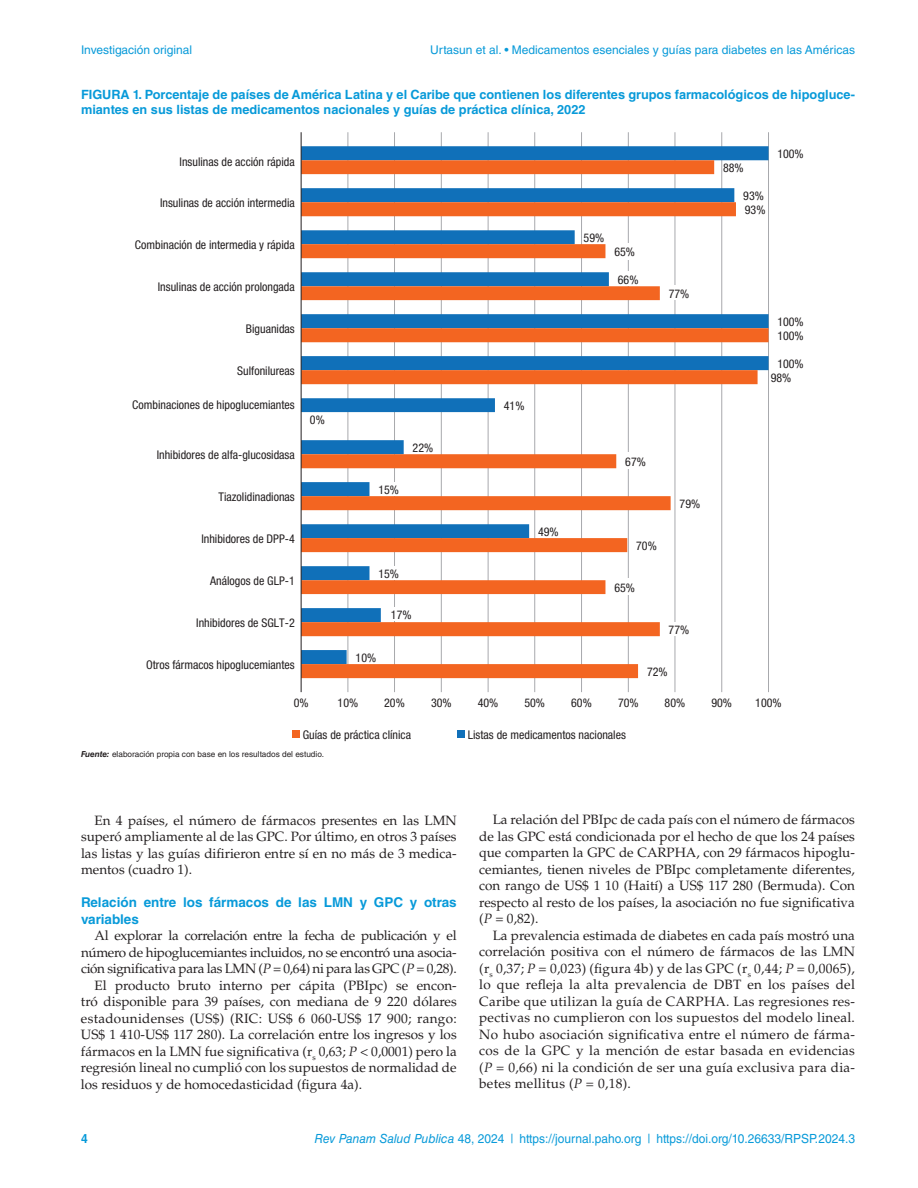
<style>
.page{position:relative;width:918px;height:1188px;background:#fff}
.page>*{position:absolute;margin:0;border:0;box-sizing:border-box;transform-origin:0 0}
.t1{font:13.5px/16.5px "Palatino LT Std";color:#231f20;text-align:justify}
.t2{font:13.5px "Palatino LT Std";letter-spacing:-.025em;color:#231f20}
.t3{font:700 13.5px/16.5px "Helvetica LT Std";color:#089ad9}
.t4{font:13.5px "Palatino LT Std";letter-spacing:.02em;color:#231f20}
.t5{font:700 12.75px/15px "Helvetica LT Std";color:#089ad9}
.t6{font:12.6px "Helvetica LT Std";color:#089ad9;scale:.95 1}
.t7{font:700 12.6px "Helvetica LT Std";color:#089ad9;scale:.95 1}
.t8{font:condensed 12px "Helvetica Neue LT Std";color:#231f20}
.t9{font:12px "Helvetica LT Std";color:#089ad9}
.t10{font:8.25px "Helvetica LT Std";color:#231f20}
.s1{font-weight:700;font-style:italic}
.s2{font-style:italic}
</style>
<div class="page">
<hr style="left:768px;top:132px;width:1px;height:560px;background:#a8a9ad">
<hr style="left:721px;top:132px;width:1px;height:560px;background:#a8a9ad">
<hr style="left:675px;top:132px;width:1px;height:560px;background:#a8a9ad">
<hr style="left:628px;top:132px;width:1px;height:560px;background:#a8a9ad">
<hr style="left:581px;top:132px;width:1px;height:560px;background:#a8a9ad">
<hr style="left:534px;top:132px;width:1px;height:560px;background:#a8a9ad">
<hr style="left:488px;top:132px;width:1px;height:560px;background:#a8a9ad">
<hr style="left:441px;top:132px;width:1px;height:560px;background:#a8a9ad">
<hr style="left:394px;top:132px;width:1px;height:560px;background:#a8a9ad">
<hr style="left:348px;top:132px;width:1px;height:560px;background:#a8a9ad">
<svg style="left:302px;top:146px;width:467px;height:14px;background:#1472ba"></svg>
<svg style="left:302px;top:160px;width:467px;height:518px"></svg>
<hr style="left:301px;top:132px;width:1px;height:560px;background:#231f20">
<div style="left:377px;top:482px;width:27px;height:14px;background:#fff"></div>
<div style="left:377px;top:566px;width:27px;height:14px;background:#fff"></div>
<div style="left:389px;top:607px;width:27px;height:14px;background:#fff"></div>
<div style="left:667px;top:622px;width:27px;height:14px;background:#fff"></div>
<div style="left:615px;top:271px;width:27px;height:15px;background:#fff"></div>
<div style="left:612px;top:579px;width:25px;height:16px;background:#fff"></div>
<div style="left:621px;top:452px;width:29px;height:16px;background:#fff"></div>
<div style="left:665px;top:286px;width:26px;height:14px;background:#fff"></div>
<div style="left:612px;top:243px;width:27px;height:16px;background:#fff"></div>
<div style="left:292px;top:730px;width:8px;height:8px;background:#f36521"></div>
<div style="left:457px;top:731px;width:8px;height:7px;background:#1070b9"></div>
<p class="t9" style="left:81px;top:43px;width:113px">Investigación original</p>
<p class="t9" style="left:430px;top:43px;width:426px">Urtasun et al. • Medicamentos esenciales y guías para diabetes en las Américas</p>
<p class="t5" style="left:81px;top:87px;width:775px">FIGURA 1. Porcentaje de países de América Latina y el Caribe que contienen los diferentes grupos farmacológicos de hipogluce&shy;miantes en sus listas de medicamentos nacionales y guías de práctica clínica, 2022</p>
<p class="t8" style="left:180px;top:154px;width:117px">Insulinas de acción rápida</p>
<p class="t8" style="left:160px;top:196px;width:136px">Insulinas de acción intermedia</p>
<p class="t8" style="left:135px;top:238px;width:161px">Combinación de intermedia y rápida</p>
<p class="t8" style="left:158px;top:280px;width:139px">Insulinas de acción prolongada</p>
<p class="t8" style="left:246px;top:322px;width:50px">Biguanidas</p>
<p class="t8" style="left:237px;top:364px;width:59px">Sulfonilureas</p>
<p class="t8" style="left:132px;top:398px;width:164px">Combinaciones de hipoglucemiantes</p>
<p class="t8" style="left:157px;top:448px;width:140px">Inhibidores de alfa-glucosidasa</p>
<p class="t8" style="left:219px;top:490px;width:78px">Tiazolidinadionas</p>
<p class="t8" style="left:201px;top:532px;width:95px">Inhibidores de DPP-4</p>
<p class="t8" style="left:210px;top:574px;width:86px">Análogos de GLP-1</p>
<p class="t8" style="left:196px;top:616px;width:100px">Inhibidores de SGLT-2</p>
<p class="t8" style="left:146px;top:658px;width:150px">Otros fármacos hipoglucemiantes</p>
<p class="t8" style="left:310px;top:412px;width:16px">0%</p>
<p class="t8" style="left:378px;top:482px;width:22px">15%</p>
<p class="t8" style="left:413px;top:440px;width:22px">22%</p>
<p class="t8" style="left:378px;top:567px;width:22px">15%</p>
<p class="t8" style="left:391px;top:608px;width:22px">17%</p>
<p class="t8" style="left:356px;top:650px;width:22px">10%</p>
<p class="t8" style="left:504px;top:398px;width:22px">41%</p>
<p class="t8" style="left:538px;top:524px;width:22px">49%</p>
<p class="t8" style="left:584px;top:230px;width:22px">59%</p>
<p class="t8" style="left:614px;top:244px;width:22px">65%</p>
<p class="t8" style="left:618px;top:272px;width:22px">66%</p>
<p class="t8" style="left:669px;top:286px;width:22px">77%</p>
<p class="t8" style="left:723px;top:160px;width:22px">88%</p>
<p class="t8" style="left:743px;top:188px;width:22px">93%</p>
<p class="t8" style="left:745px;top:202px;width:22px">93%</p>
<p class="t8" style="left:777px;top:146px;width:28px">100%</p>
<p class="t8" style="left:777px;top:314px;width:28px">100%</p>
<p class="t8" style="left:777px;top:328px;width:28px">100%</p>
<p class="t8" style="left:777px;top:356px;width:28px">100%</p>
<p class="t8" style="left:771px;top:370px;width:22px">98%</p>
<p class="t8" style="left:625px;top:454px;width:22px">67%</p>
<p class="t8" style="left:636px;top:538px;width:22px">70%</p>
<p class="t8" style="left:614px;top:580px;width:22px">65%</p>
<p class="t8" style="left:680px;top:496px;width:22px">79%</p>
<p class="t8" style="left:669px;top:623px;width:22px">77%</p>
<p class="t8" style="left:647px;top:664px;width:22px">72%</p>
<p class="t8" style="left:294px;top:695px;width:16px">0%</p>
<p class="t8" style="left:338px;top:695px;width:22px">10%</p>
<p class="t8" style="left:384px;top:695px;width:22px">20%</p>
<p class="t8" style="left:431px;top:695px;width:22px">30%</p>
<p class="t8" style="left:478px;top:695px;width:22px">40%</p>
<p class="t8" style="left:524px;top:695px;width:22px">50%</p>
<p class="t8" style="left:571px;top:695px;width:22px">60%</p>
<p class="t8" style="left:618px;top:695px;width:22px">70%</p>
<p class="t8" style="left:665px;top:695px;width:22px">80%</p>
<p class="t8" style="left:711px;top:695px;width:22px">90%</p>
<p class="t8" style="left:755px;top:695px;width:28px">100%</p>
<p class="t8" style="left:303px;top:728px;width:110px">Guías de práctica clínica</p>
<p class="t8" style="left:468px;top:728px;width:160px">Listas de medicamentos nacionales</p>
<p class="t10" style="left:81px;top:750px;width:244px"><span class="s1">Fuente:</span> elaboración propia con base en los resultados del estudio.</p>
<p class="t1" style="left:81px;top:812px;width:377px;text-indent:14px">En 4 países, el número de fármacos presentes en las LMN superó ampliamente al de las GPC. Por último, en otros 3 países las listas y las guías difirieron entre sí en no más de 3 medica&shy;mentos (cuadro 1).</p>
<p class="t3" style="left:81px;top:894px;width:377px">Relación entre los fármacos de las LMN y GPC y otras variables</p>
<p class="t2" style="left:94px;top:928px;width:364px">Al explorar la correlación entre la fecha de publicación y el</p>
<p class="t2" style="left:81px;top:944px;width:377px">número de hipoglucemiantes incluidos, no se encontró una asocia-</p>
<p class="t2" style="left:81px;top:961px;width:377px">ción significativa para las LMN (<span class="s2">P</span> = 0,64) ni para las GPC (<span class="s2">P</span> = 0,28).</p>
<p class="t1" style="left:94px;top:977px;width:364px">El producto bruto interno per cápita (PBIpc) se encon-</p>
<p class="t1" style="left:81px;top:994px;width:377px">tró disponible para 39 países, con mediana de 9 220 dólares</p>
<p class="t4" style="left:81px;top:1010px;width:377px">estadounidenses (US$) (RIC: US$ 6 060-US$ 17 900; rango:</p>
<p class="t1" style="left:81px;top:1027px;width:377px">US$ 1 410-US$ 117 280). La correlación entre los ingresos y los</p>
<p class="t1" style="left:81px;top:1043px;width:377px">fármacos en la LMN fue significativa (r<sub>s</sub> 0,63; <span class="s2">P</span> &lt; 0,0001) pero la</p>
<p class="t1" style="left:81px;top:1060px;width:377px">regresión lineal no cumplió con los supuestos de normalidad de</p>
<p class="t1" style="left:81px;top:1076px;width:283px">los residuos y de homocedasticidad (figura 4a).</p>
<p class="t1" style="left:479px;top:812px;width:377px;text-indent:14px">La relación del PBIpc de cada país con el número de fármacos de las GPC está condicionada por el hecho de que los 24 países que comparten la GPC de CARPHA, con 29 fármacos hipoglu&shy;cemiantes, tienen niveles de PBIpc completamente diferentes, con rango de US$ 1 10 (Haití) a US$ 117 280 (Bermuda). Con respecto al resto de los países, la asociación no fue significativa (<span class="s2">P</span> = 0,82).</p>
<p class="t1" style="left:479px;top:927px;width:377px;text-indent:14px">La prevalencia estimada de diabetes en cada país mostró una correlación positiva con el número de fármacos de las LMN (r<sub>s</sub> 0,37; <span class="s2">P</span> = 0,023) (figura 4b) y de las GPC (r<sub>s</sub> 0,44; <span class="s2">P</span> = 0,0065), lo que refleja la alta prevalencia de DBT en los países del Caribe que utilizan la guía de CARPHA. Las regresiones res&shy;pectivas no cumplieron con los supuestos del modelo lineal.<br>No hubo asociación significativa entre el número de fárma&shy;cos de la GPC y la mención de estar basada en evidencias (<span class="s2">P</span> = 0,66) ni la condición de ser una guía exclusiva para dia&shy;betes mellitus (<span class="s2">P</span> = 0,18).</p>
<p class="t7" style="left:81px;top:1131px;width:9px">4</p>
<p class="t6" style="left:315px;top:1131px;width:570px"><span class="s2">Rev Panam Salud Publica</span> 48, 2024 | https://journal.paho.org | https://doi.org/10.26633/RPSP.2024.3</p>
</div>
